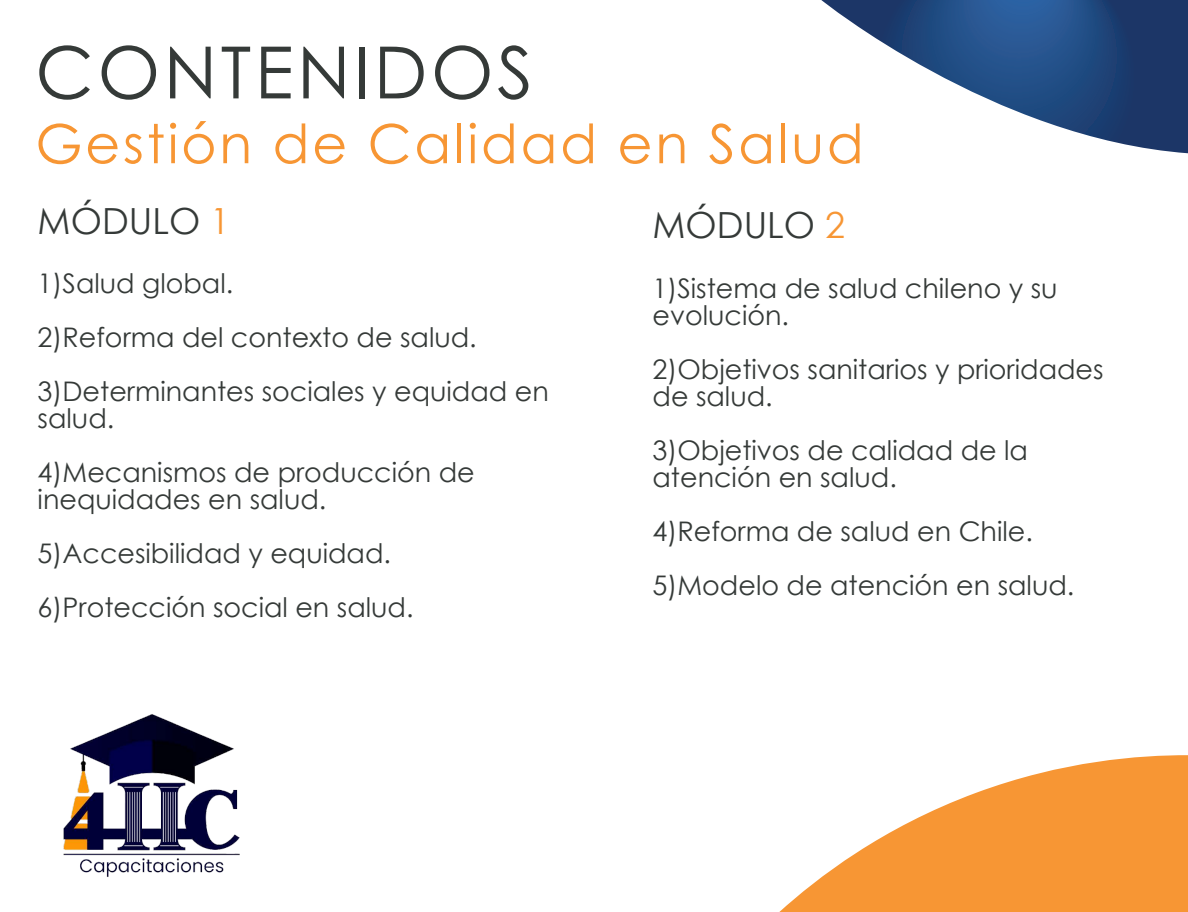
<style>
.page{position:relative;width:1188px;height:912px;background:#fff}
.page>*{position:absolute;margin:0;border:0;box-sizing:border-box;transform-origin:0 0}
.t1{font:72px "Century Gothic";letter-spacing:.05em;color:#353a38}
.t2{font:54px "Century Gothic";letter-spacing:.05em;color:#f79634}
.t3{font:36px "Century Gothic";color:#353a38}
.t4{font:27px/54px "Century Gothic";color:#353a38}
.s1{color:#f79634}
</style>
<div class="page">
<svg style="left:821px;top:0;width:367px;height:153px"></svg>
<svg style="left:779px;top:755px;width:409px;height:157px;fill:#f79634"></svg>
<img style="left:63px;top:714px;width:177px;height:163px">
<h1 class="t1" style="left:35px;top:22px;width:499px">CONTENIDOS</h1>
<h2 class="t2" style="left:35px;top:106px;width:830px">Gestión de Calidad en Salud</h2>
<h3 class="t3" style="left:38px;top:195px;width:194px">MÓDULO <span class="s1">1</span></h3>
<p class="t4" style="left:38px;top:256px;width:513px">1)Salud global.<br>2)Reforma del contexto de salud.<br>3)Determinantes sociales y equidad en</p>
<p class="t4" style="left:38px;top:391px;width:439px">salud.<br>4)Mecanismos de producción de</p>
<p class="t4" style="left:38px;top:472px;width:377px">inequidades en salud.<br>5)Accesibilidad y equidad.<br>6)Protección social en salud.</p>
<h3 class="t3" style="left:653px;top:200px;width:194px">MÓDULO <span class="s1">2</span></h3>
<p class="t4" style="left:653px;top:274px;width:407px;line-height:27px">1)Sistema de salud chileno y su evolución.</p>
<p class="t4" style="left:653px;top:355px;width:453px;line-height:27px">2)Objetivos sanitarios y prioridades de salud.</p>
<p class="t4" style="left:653px;top:436px;width:377px;line-height:27px">3)Objetivos de calidad de la atención en salud.</p>
<p class="t4" style="left:653px;top:504px;width:423px">4)Reforma de salud en Chile.<br>5)Modelo de atención en salud.</p>
</div>
